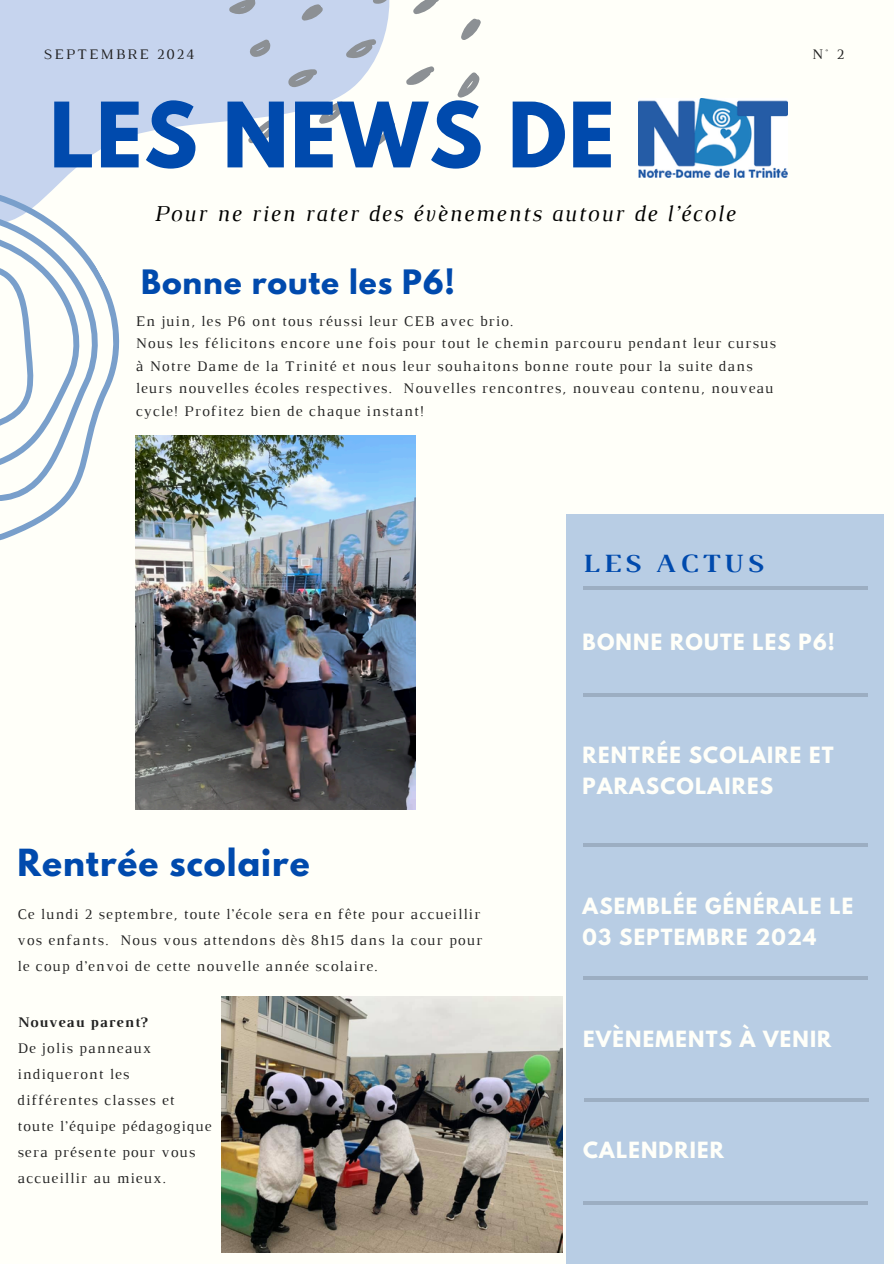
<style>
.page{position:relative;width:894px;height:1264px;background:#fff}
.page>*{position:absolute;margin:0;border:0;box-sizing:border-box;transform-origin:0 0}
.t1{font:700 79.8px "League Spartan";letter-spacing:.02em;color:#004aad}
.t2{font:700 33.15px "League Spartan";letter-spacing:.03em;color:#004aad}
.t3{font:700 29.85px "League Spartan";letter-spacing:.03em;color:#004aad}
.t4{font:700 26.85px "Luthier";letter-spacing:.14em;color:#004aad}
.t5{font:italic 23.1px "Luthier";letter-spacing:.07em;color:#000}
.t6{font:700 19.8px/31.5px "League Spartan";letter-spacing:.06em;color:#fffff9}
.t7{font:15px/25.8px "Luthier";letter-spacing:.07em;color:#222}
.t8{font:700 15px "Luthier";letter-spacing:.07em;color:#222}
.t9{font:14.85px "Luthier";letter-spacing:.14em;color:#222}
</style>
<div class="page">
<div style="left:0;top:0;width:893px;height:1263px;background:#fffff9"></div>
<div style="left:566px;top:513px;width:317px;height:750px;background:#b8cde4"></div>
<hr style="left:583px;top:693px;width:284px;height:3px;background:#000">
<hr style="left:583px;top:843px;width:284px;height:4px;background:#9caec2">
<hr style="left:583px;top:976px;width:284px;height:3px;background:#000">
<hr style="left:583px;top:1201px;width:284px;height:3px;background:#000">
<hr style="left:583px;top:586px;width:284px;height:3px;background:#000">
<svg style="left:0;top:0;width:390px;height:144px;background:#cdd9ef"></svg>
<svg style="left:0;top:132px;width:194px;height:464px"></svg>
<svg style="left:0;top:157px;width:165px;height:406px"></svg>
<svg style="left:0;top:184px;width:123px;height:323px"></svg>
<svg style="left:301px;top:4px;width:22px;height:17px"></svg>
<svg style="left:372px;top:0;width:18px;height:5px"></svg>
<svg style="left:249px;top:39px;width:21px;height:21px"></svg>
<svg style="left:345px;top:39px;width:31px;height:21px"></svg>
<svg style="left:287px;top:69px;width:30px;height:18px"></svg>
<svg style="left:413px;top:0;width:26px;height:14px"></svg>
<svg style="left:406px;top:66px;width:29px;height:19px"></svg>
<svg style="left:319px;top:101px;width:25px;height:23px"></svg>
<svg style="left:461px;top:18px;width:20px;height:22px"></svg>
<svg style="left:247px;top:120px;width:29px;height:23px"></svg>
<svg style="left:372px;top:119px;width:23px;height:28px"></svg>
<svg style="left:457px;top:72px;width:22px;height:26px"></svg>
<svg style="left:228px;top:0;width:28px;height:17px"></svg>
<img style="left:136px;top:435px;width:279px;height:374px">
<img style="left:638px;top:98px;width:149px;height:79px">
<img style="left:222px;top:996px;width:340px;height:256px">
<hr style="left:583px;top:1098px;width:285px;height:3px;background:#000">
<p class="t9" style="left:44px;top:49px;width:152px">SEPTEMBRE 2024</p>
<h1 class="t9" style="left:812px;top:49px;width:33px">N° 2</h1>
<p class="t1" style="left:49px;top:96px;width:566px">LES NEWS DE</p>
<p class="t5" style="left:154px;top:205px;width:582px">Pour ne rien rater des évènements autour de l’école</p>
<h4 class="t3" style="left:141px;top:267px;width:315px">Bonne route les P6!</h4>
<p class="t7" style="left:136px;top:309px;width:379px">En juin, les P6 ont tous réussi leur CEB avec brio.</p>
<h5 class="t7" style="left:136px;top:333px;width:641px;line-height:22.5px">Nous les félicitons encore une fois pour tout le chemin parcouru pendant leur cursus à Notre Dame de la Trinité et nous leur souhaitons bonne route pour la suite dans leurs nouvelles écoles respectives. Nouvelles rencontres, nouveau contenu, nouveau cycle! Profitez bien de chaque instant!</h5>
<p class="t4" style="left:582px;top:553px;width:182px">LES ACTUS</p>
<p class="t6" style="left:582px;top:628px;width:254px">BONNE ROUTE LES P6!</p>
<h6 class="t2" style="left:17px;top:846px;width:294px">Rentrée scolaire</h6>
<h6 class="t7" style="left:17px;top:902px;width:466px">Ce lundi 2 septembre, toute l’école sera en fête pour accueillir vos enfants. Nous vous attendons dès 8h15 dans la cour pour le coup d’envoi de cette nouvelle année scolaire.</h6>
<h6 class="t8" style="left:17px;top:1016px;width:131px">Nouveau parent?</h6>
<h6 class="t7" style="left:17px;top:1036px;width:195px">De jolis panneaux indiqueront les différentes classes et toute l’équipe pédagogique sera présente pour vous accueillir au mieux.</h6>
<p class="t6" style="left:582px;top:741px;width:252px">RENTRÉE SCOLAIRE ET<br>PARASCOLAIRES</p>
<p class="t6" style="left:582px;top:892px;width:272px">ASEMBLÉE GÉNÉRALE LE<br>03 SEPTEMBRE 2024</p>
<h2 class="t6" style="left:583px;top:1025px;width:250px">EVÈNEMENTS À VENIR</h2>
<h3 class="t6" style="left:583px;top:1137px;width:142px">CALENDRIER</h3>
</div>
